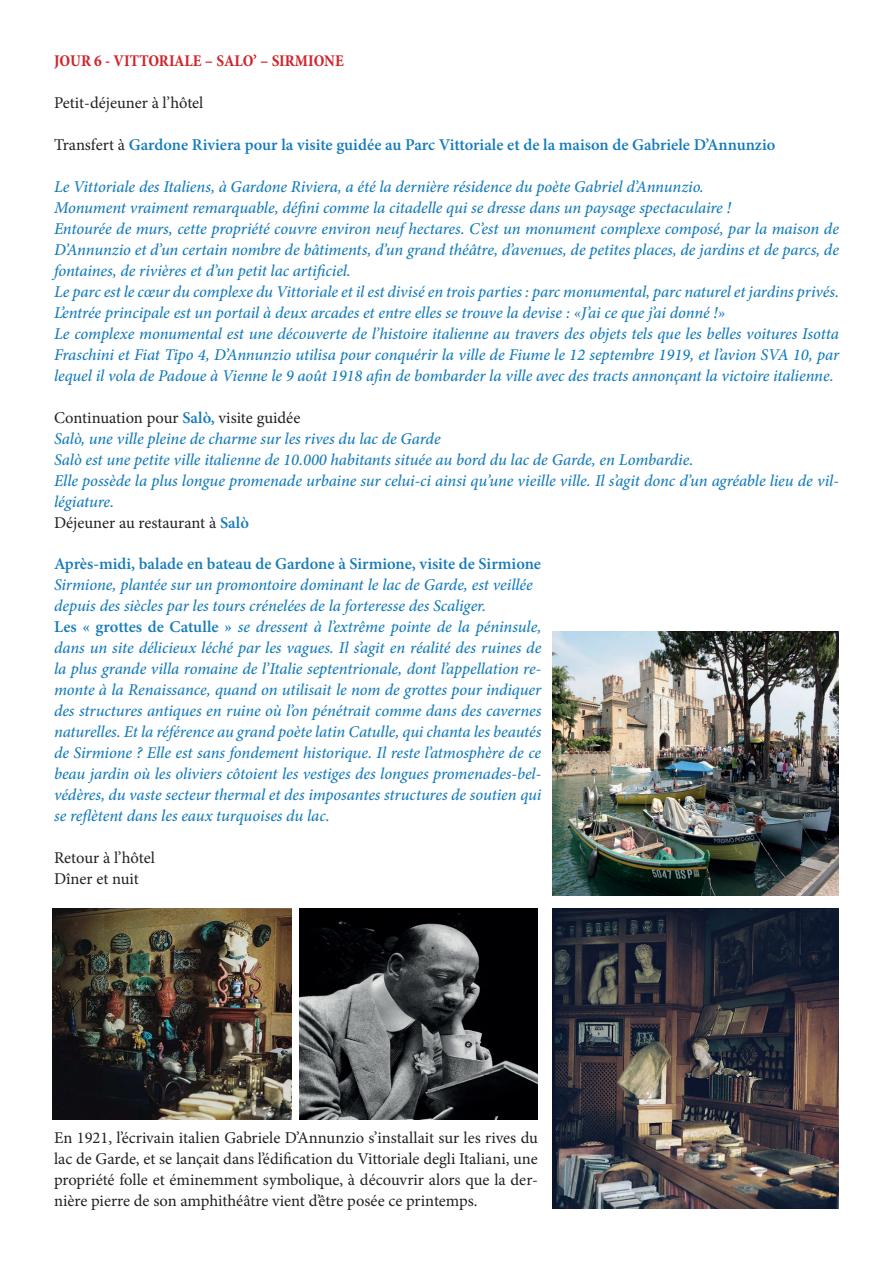
<style>
.page{position:relative;width:893px;height:1263px;background:#fff}
.page>*{position:absolute;margin:0;border:0;box-sizing:border-box;transform-origin:0 0}
.t1{font:italic 500 16.5px/21px "Minion Pro";letter-spacing:-.005em;color:#157cba}
.t2{font:16.5px/21px "Minion Pro";color:#231f20}
.t3{font:600 16.5px "Minion Pro";color:#157cba}
.t4{font:700 condensed 16.5px "Minion Pro";color:#d1232a}
.s1{font-weight:400;color:#231f20}
.s2{font-weight:400;font-style:normal;color:#231f20}
.s3{font-weight:600;font-style:normal}
</style>
<div class="page">
<img style="left:553px;top:909px;width:286px;height:300px">
<img style="left:53px;top:909px;width:238px;height:210px">
<img style="left:300px;top:909px;width:238px;height:210px">
<img style="left:553px;top:631px;width:286px;height:264px">
<p class="t4" style="left:54px;top:49px;width:291px">JOUR 6 - VITTORIALE – SALO’ – SIRMIONE</p>
<p class="t2" style="left:54px;top:92px;width:151px">Petit-déjeuner à l’hôtel</p>
<p class="t3" style="left:54px;top:133px;width:723px"><span class="s1">Transfert à</span> Gardone Riviera pour la visite guidée au Parc Vittoriale et de la maison de Gabriele D’Annunzio</p>
<p class="t1" style="left:54px;top:176px;width:787px">Le Vittoriale des Italiens, à Gardone Riviera, a été la dernière résidence du poète Gabriel d’Annunzio.<br>Monument vraiment remarquable, défini comme la citadelle qui se dresse dans un paysage spectaculaire !<br>Entourée de murs, cette propriété couvre environ neuf hectares. C’est un monument complexe composé, par la maison de D’Annunzio et d’un certain nombre de bâtiments, d’un grand théâtre, d’avenues, de petites places, de jardins et de parcs, de fontaines, de rivières et d’un petit lac artificiel.<br>Le parc est le cœur du complexe du Vittoriale et il est divisé en trois parties : parc monumental, parc naturel et jardins privés.<br>L’entrée principale est un portail à deux arcades et entre elles se trouve la devise : «J’ai ce que j’ai donné !»<br>Le complexe monumental est une découverte de l’histoire italienne au travers des objets tels que les belles voitures Isotta Fraschini et Fiat Tipo 4, D’Annunzio utilisa pour conquérir la ville de Fiume le 12 septembre 1919, et l’avion SVA 10, par lequel il vola de Padoue à Vienne le 9 août 1918 afin de bombarder la ville avec des tracts annonçant la victoire italienne.</p>
<p class="t1" style="left:54px;top:407px;width:786px"><span class="s2">Continuation pour</span> <span class="s3">Salò,</span> <span class="s2">visite guidée<br></span>Salò, une ville pleine de charme sur les rives du lac de Garde<br>Salò est une petite ville italienne de 10.000 habitants située au bord du lac de Garde, en Lombardie.<br>Elle possède la plus longue promenade urbaine sur celui-ci ainsi qu’une vieille ville. Il s’agit donc d’un agréable lieu de vil&shy;légiature.<br><span class="s2">Déjeuner au restaurant à</span> <span class="s3">Salò</span></p>
<p class="t3" style="left:54px;top:552px;width:489px">Après-midi, balade en bateau de Gardone à Sirmione, visite de Sirmione</p>
<p class="t1" style="left:54px;top:574px;width:489px">Sirmione, plantée sur un promontoire dominant le lac de Garde, est veillée depuis des siècles par les tours crénelées de la forteresse des Scaliger.<br><span class="s3">Les « grottes de Catulle »</span> se dressent à l’extrême pointe de la péninsule, dans un site délicieux léché par les vagues. Il s’agit en réalité des ruines de la plus grande villa romaine de l’Italie septentrionale, dont l’appellation re&shy;monte à la Renaissance, quand on utilisait le nom de grottes pour indiquer des structures antiques en ruine où l’on pénétrait comme dans des cavernes naturelles. Et la référence au grand poète latin Catulle, qui chanta les beautés de Sirmione ? Elle est sans fondement historique. Il reste l’atmosphère de ce beau jardin où les oliviers côtoient les vestiges des longues promenades-bel&shy;védères, du vaste secteur thermal et des imposantes structures de soutien qui se reflètent dans les eaux turquoises du lac.</p>
<p class="t2" style="left:54px;top:847px;width:102px">Retour à l’hôtel<br>Dîner et nuit</p>
<p class="t2" style="left:54px;top:1127px;width:485px;text-align:justify">En 1921, l’écrivain italien Gabriele D’Annunzio s’installait sur les rives du lac de Garde, et se lançait dans l’édification du Vittoriale degli Italiani, une propriété folle et éminemment symbolique, à découvrir alors que la der&shy;nière pierre de son amphithéâtre vient d’être posée ce printemps.</p>
</div>
